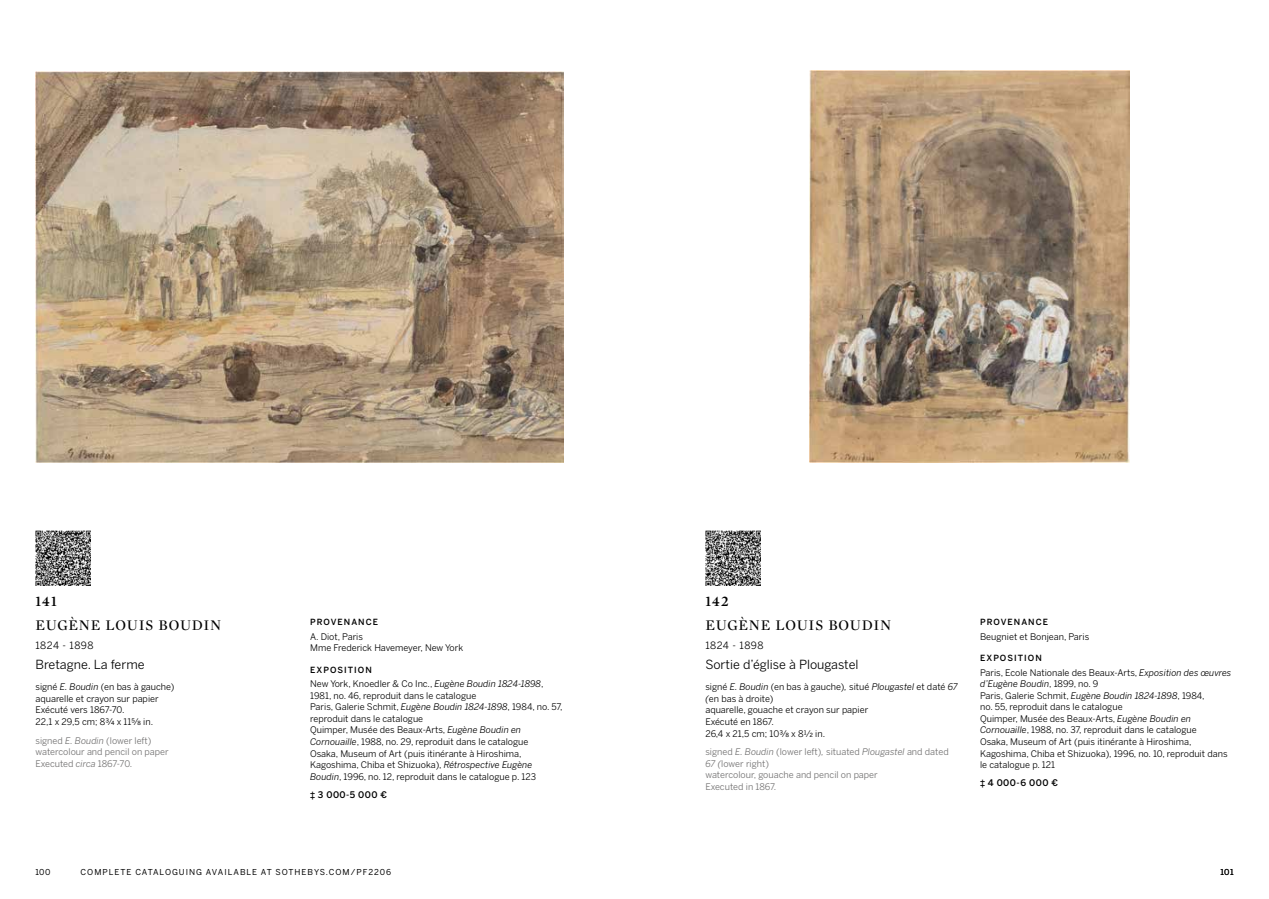
<style>
.page{position:relative;width:1269px;height:899px;background:#fff}
.page>*{position:absolute;margin:0;border:0;box-sizing:border-box;transform-origin:0 0}
.t1{font:15px "Mercury Display";letter-spacing:.05em;color:#000}
.t2{font:600 15px "Mercury Display";letter-spacing:.06em;color:#000}
.t3{font:12.5px "Benton Sans";color:#000}
.t4{font:10px "Benton Sans";letter-spacing:.05em;color:#000}
.t5{font:9px/11.6px "Benton Sans";color:#000}
.t6{font:9px/11.6px "Benton Sans";color:#706f6f}
.t7{font:500 9px "Benton Sans";letter-spacing:.05em;color:#000}
.t8{font:500 8.5px "Benton Sans";letter-spacing:.125em;color:#000}
.t9{font:8.12px "Benton Sans";letter-spacing:.125em;color:#000}
.s1{font-style:italic}
.s2{font-family:"Arial Unicode MS";font-weight:400}
</style>
<div class="page">
<img style="left:809px;top:71px;width:320px;height:391px">
<img style="left:705px;top:530px;width:55px;height:55px">
<img style="left:35px;top:71px;width:528px;height:391px">
<img style="left:35px;top:530px;width:56px;height:55px">
<h1 class="t2" style="left:35px;top:590px;width:23px">141</h1>
<h1 class="t1" style="left:35px;top:614px;width:187px">EUGÈNE LOUIS BOUDIN</h1>
<p class="t4" style="left:35px;top:639px;width:60px">1824 - 1898</p>
<h2 class="t3" style="left:35px;top:657px;width:111px">Bretagne. La ferme</h2>
<p class="t5" style="left:35px;top:681px;width:141px">signé <span class="s1">E. Boudin</span> (en bas à gauche) aquarelle et crayon sur papier<br>Exécuté vers 1867-70.<br>22,1 x 29,5 cm; 8¾ x 11⅝ in.</p>
<p class="t6" style="left:35px;top:734px;width:135px">signed <span class="s1">E. Boudin</span> (lower left) watercolour and pencil on paper<br>Executed <span class="s1">circa</span> 1867-70.</p>
<p class="t8" style="left:310px;top:617px;width:69px">PROVENANCE</p>
<p class="t5" style="left:310px;top:630px;width:155px">A. Diot, Paris<br>Mme Frederick Havemeyer, New York</p>
<p class="t8" style="left:310px;top:664px;width:63px">EXPOSITION</p>
<p class="t5" style="left:310px;top:677px;width:254px">New York, Knoedler &amp; Co Inc., <span class="s1">Eugène Boudin 1824-1898</span>, 1981, no. 46, reproduit dans le catalogue<br>Paris, Galerie Schmit, <span class="s1">Eugène Boudin 1824-1898</span>, 1984, no. 57, reproduit dans le catalogue<br>Quimper, Musée des Beaux-Arts, <span class="s1">Eugène Boudin en Cornouaille</span>, 1988, no. 29, reproduit dans le catalogue<br>Osaka, Museum of Art (puis itinérante à Hiroshima, Kagoshima, Chiba et Shizuoka), <span class="s1">Rétrospective Eugène Boudin</span>, 1996, no. 12, reproduit dans le catalogue p. 123</p>
<p class="t7" style="left:310px;top:788px;width:79px"><span class="s2">‡</span> 3 000-5 000 €</p>
<h1 class="t2" style="left:705px;top:590px;width:25px">142</h1>
<h1 class="t1" style="left:705px;top:614px;width:187px">EUGÈNE LOUIS BOUDIN</h1>
<p class="t4" style="left:705px;top:639px;width:60px">1824 - 1898</p>
<h2 class="t3" style="left:705px;top:657px;width:155px">Sortie d’église à Plougastel</h2>
<p class="t5" style="left:705px;top:681px;width:254px">signé <span class="s1">E. Boudin</span> (en bas à gauche)<span class="s1">,</span> situé <span class="s1">Plougastel</span> et daté <span class="s1">67 (</span>en bas à droite)<br>aquarelle, gouache et crayon sur papier<br>Exécuté en 1867.<br>26,4 x 21,5 cm; 10⅜ x 8½ in.</p>
<p class="t6" style="left:705px;top:746px;width:245px">signed <span class="s1">E. Boudin</span> (lower left)<span class="s1">,</span> situated <span class="s1">Plougastel</span> and dated <span class="s1">67 (</span>lower right)<br>watercolour, gouache and pencil on paper<br>Executed in 1867.</p>
<p class="t8" style="left:980px;top:617px;width:69px">PROVENANCE</p>
<p class="t5" style="left:980px;top:630px;width:111px">Beugniet et Bonjean, Paris</p>
<p class="t8" style="left:980px;top:652px;width:63px">EXPOSITION</p>
<p class="t5" style="left:980px;top:666px;width:253px">Paris, Ecole Nationale des Beaux-Arts, <span class="s1">Exposition des œuvres d’Eugène Boudin</span>, 1899, no. 9<br>Paris, Galerie Schmit, <span class="s1">Eugène Boudin 1824-1898</span>, 1984,<br>no. 55, reproduit dans le catalogue<br>Quimper, Musée des Beaux-Arts, <span class="s1">Eugène Boudin en Cornouaille</span>, 1988, no. 37, reproduit dans le catalogue<br>Osaka, Museum of Art (puis itinérante à Hiroshima, Kagoshima, Chiba et Shizuoka), 1996, no. 10, reproduit dans le catalogue p. 121</p>
<p class="t7" style="left:980px;top:777px;width:79px"><span class="s2">‡</span> 4 000-6 000 €</p>
<p class="t9" style="left:35px;top:867px;width:17px">100</p>
<p class="t9" style="left:81px;top:867px;width:312px">COMPLETE CATALOGUING AVAILABLE AT SOTHEBYS.COM/PF2206</p>
<p class="t9" style="left:1220px;top:867px;width:15px">101</p>
</div>
